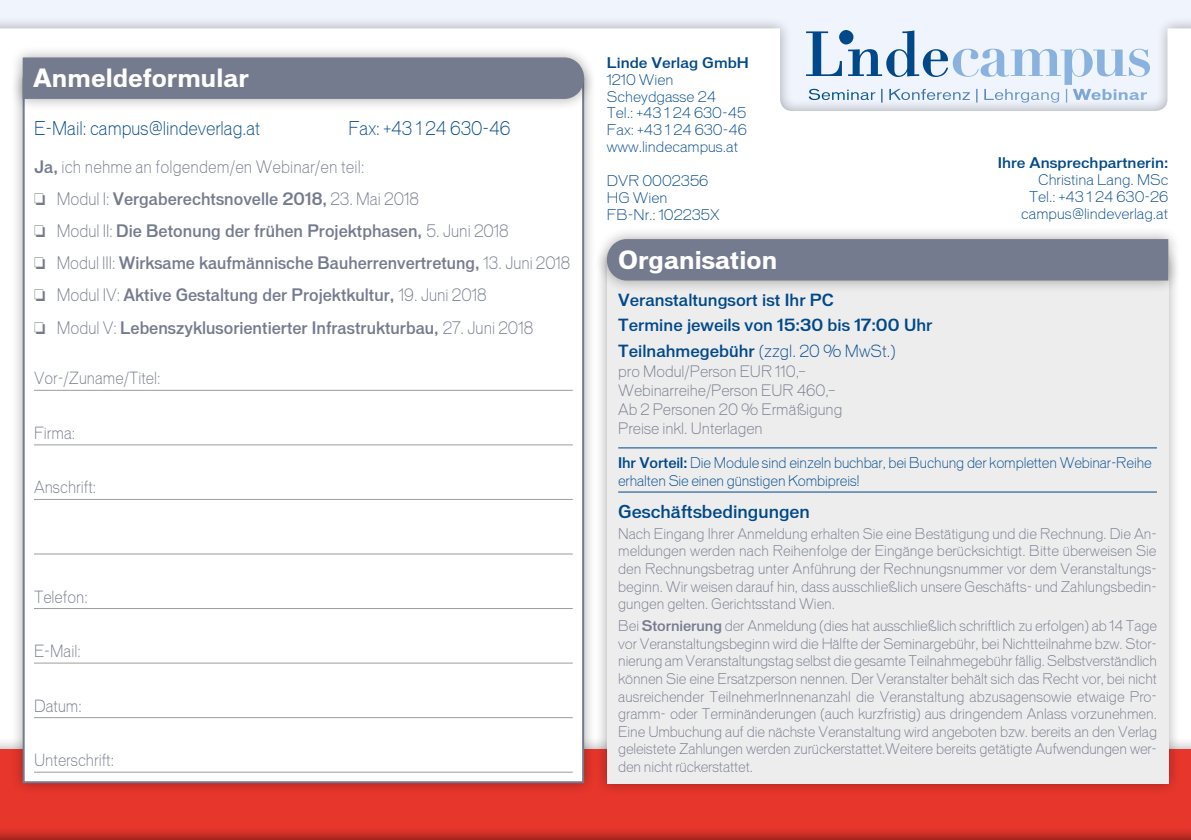
<style>
.page{position:relative;width:1191px;height:840px;background:#fff}
.page>*{position:absolute;margin:0;border:0;box-sizing:border-box;transform-origin:0 0}
.t1{font:700 24px "Vonnes";color:#fff;scale:.95 1}
.t2{font:300 18px "Vonnes";color:#00488a;scale:.9 1}
.t3{font:500 17px "Vonnes";color:#00488a;scale:.95 1}
.t4{font:500 16.4px/32.2px "Vonnes";color:#757b8e;scale:.9 1}
.t5{font:500 16px/25.6px "Vonnes";color:#00488a;scale:.95 1}
.t6{font:300 16px "Vonnes";color:#757b8e;scale:.9 1}
.t7{font:300 15px/18.8px "Vonnes";color:#757b8e;scale:.95 1}
.t8{font:300 14px/17.6px "Vonnes";letter-spacing:-.005em;color:#757b8e;text-align:justify;scale:.95 1}
.t9{font:300 14px/16.8px "Vonnes";color:#00488a}
.t10{font:300 14px/17.6px "Vonnes";color:#00488a;scale:.95 1}
.t11{font:500 14px "Vonnes";color:#00488a}
.s1{font-weight:300}
.s2{font-weight:500}
</style>
<div class="page">
<div style="left:0;top:0;width:1191px;height:153px;background:#f0f4fc"></div>
<svg style="left:0;top:28px;width:1191px;height:125px;fill:#fff"></svg>
<svg style="left:806px;top:30px;width:344px;height:72px"></svg>
<div style="left:0;top:748px;width:1191px;height:91px;background:#e7362c"></div>
<div style="left:11px;top:64px;width:585px;height:731px;background:#000;opacity:.33"></div>
<div style="left:23px;top:77px;width:561px;height:705px;background:#fff;border:2px solid #757b8e"></div>
<div style="left:594px;top:246px;width:587px;height:549px;background:#000;opacity:.33"></div>
<div style="left:607px;top:259px;width:561px;height:523px;background:#ededed"></div>
<hr style="left:618px;top:447px;width:539px;height:1px;background:#00488a">
<hr style="left:618px;top:491px;width:539px;height:1px;background:#00488a">
<div style="left:594px;top:226px;width:587px;height:67px;background:#000;opacity:.33"></div>
<div style="left:607px;top:239px;width:561px;height:41px;background:#757b8e"></div>
<hr style="left:34px;top:390px;width:539px;height:1px;background:#9d9d9c">
<hr style="left:34px;top:444px;width:539px;height:1px;background:#9d9d9c">
<hr style="left:34px;top:499px;width:539px;height:1px;background:#9d9d9c">
<hr style="left:34px;top:553px;width:539px;height:1px;background:#9d9d9c">
<hr style="left:34px;top:608px;width:539px;height:1px;background:#9d9d9c">
<hr style="left:34px;top:662px;width:539px;height:1px;background:#9d9d9c">
<hr style="left:34px;top:716px;width:539px;height:1px;background:#9d9d9c">
<hr style="left:34px;top:771px;width:539px;height:1px;background:#9d9d9c">
<div style="left:10px;top:44px;width:586px;height:68px;background:#000;opacity:.33"></div>
<div style="left:23px;top:57px;width:561px;height:42px;background:#757b8e"></div>
<div style="left:0;top:826px;width:1191px;height:13px;background:#000;opacity:.33"></div>
<h1 class="t1" style="left:33px;top:64px;width:229px">Anmeldeformular</h1>
<p class="t2" style="left:34px;top:117px;width:253px">E-Mail: campus@lindeverlag.at</p>
<p class="t2" style="left:348px;top:117px;width:181px">Fax: +43 1 24 630-46</p>
<p class="t4" style="left:34px;top:151px;width:597px">Ja, <span class="s1">ich nehme an folgendem/en Webinar/en teil:<br></span>❏ <span class="s1">Modul I:</span> Vergaberechtsnovelle 2018, <span class="s1">23. Mai 2018<br></span>❏ <span class="s1">Modul II:</span> Die Betonung der frühen Projektphasen, <span class="s1">5. Juni 2018<br></span>❏ <span class="s1">Modul III:</span> Wirksame kaufmännische Bauherrenvertretung, <span class="s1">13. Juni 2018 </span>❏ <span class="s1">Modul IV:</span> Aktive Gestaltung der Projektkultur, <span class="s1">19. Juni 2018<br></span>❏ <span class="s1">Modul V:</span> Lebenszyklusorientierter Infrastrukturbau, <span class="s1">27. Juni 2018</span></p>
<p class="t6" style="left:34px;top:369px;width:142px">Vor-/Zuname/Titel:</p>
<p class="t6" style="left:34px;top:423px;width:47px">Firma:</p>
<p class="t6" style="left:34px;top:478px;width:71px">Anschrift:</p>
<p class="t6" style="left:34px;top:587px;width:61px">Telefon:</p>
<p class="t6" style="left:34px;top:641px;width:53px">E-Mail:</p>
<p class="t6" style="left:34px;top:696px;width:55px">Datum:</p>
<p class="t6" style="left:34px;top:750px;width:90px">Unterschrift:</p>
<p class="t11" style="left:607px;top:54px;width:144px">Linde Verlag GmbH</p>
<p class="t9" style="left:607px;top:71px;width:141px">1210 Wien<br>Scheydgasse 24<br>Tel.: +43 1 24 630-45<br>Fax: +43 1 24 630-46 www.lindecampus.at</p>
<p class="t9" style="left:607px;top:172px;width:114px">DVR 0002356<br>HG Wien<br>FB-Nr.: 102235X</p>
<h1 class="t1" style="left:618px;top:246px;width:169px">Organisation</h1>
<p class="t11" style="left:997px;top:155px;width:172px">Ihre Ansprechpartnerin:</p>
<p class="t9" style="left:1021px;top:171px;width:149px;text-align:right">Christina Lang. MSc<br>Tel.: +43 1 24 630-26 campus@lindeverlag.at</p>
<p class="t5" style="left:618px;top:286px;width:332px">Veranstaltungsort ist Ihr PC<br>Termine jeweils von 15:30 bis 17:00 Uhr<br>Teilnahmegebühr <span class="s1">(zzgl. 20 % MwSt.)</span></p>
<p class="t7" style="left:618px;top:362px;width:237px">pro Modul/Person EUR 110,–<br>Webinarreihe/Person EUR 460,–<br>Ab 2 Personen 20 % Ermäßigung<br>Preise inkl. Unterlagen</p>
<p class="t10" style="left:618px;top:454px;width:563px"><span class="s2">Ihr Vorteil:</span> Die Module sind einzeln buchbar, bei Buchung der kompletten Webinar-Reihe erhalten Sie einen günstigen Kombipreis!</p>
<p class="t3" style="left:618px;top:501px;width:203px">Geschäftsbedingungen</p>
<p class="t8" style="left:618px;top:524px;width:568px">Nach Eingang Ihrer Anmeldung erhalten Sie eine Bestätigung und die Rechnung. Die An&shy;meldungen werden nach Reihenfolge der Eingänge berücksichtigt. Bitte überweisen Sie den Rechnungsbetrag unter Anführung der Rechnungsnummer vor dem Veranstaltungs&shy;beginn. Wir weisen darauf hin, dass ausschließlich unsere Geschäfts- und Zahlungsbedin&shy;gungen gelten. Gerichtsstand Wien.</p>
<p class="t8" style="left:618px;top:616px;width:569px">Bei <span class="s2">Stornierung</span> der Anmeldung (dies hat ausschließlich schriftlich zu erfolgen) ab 14 Tage vor Veranstaltungsbeginn wird die Hälfte der Seminargebühr, bei Nichtteilnahme bzw. Stor&shy;nierung am Veranstaltungstag selbst die gesamte Teilnahmegebühr fällig. Selbstverständlich können Sie eine Ersatzperson nennen. Der Veranstalter behält sich das Recht vor, bei nicht ausreichender TeilnehmerInnenanzahl die Veranstaltung abzusagensowie etwaige Pro&shy;gramm- oder Terminänderungen (auch kurzfristig) aus dringendem Anlass vorzunehmen.<br>Eine Umbuchung auf die nächste Veranstaltung wird angeboten bzw. bereits an den Verlag geleistete Zahlungen werden zurückerstattet.Weitere bereits getätigte Aufwendungen wer&shy;den nicht rückerstattet.</p>
</div>
